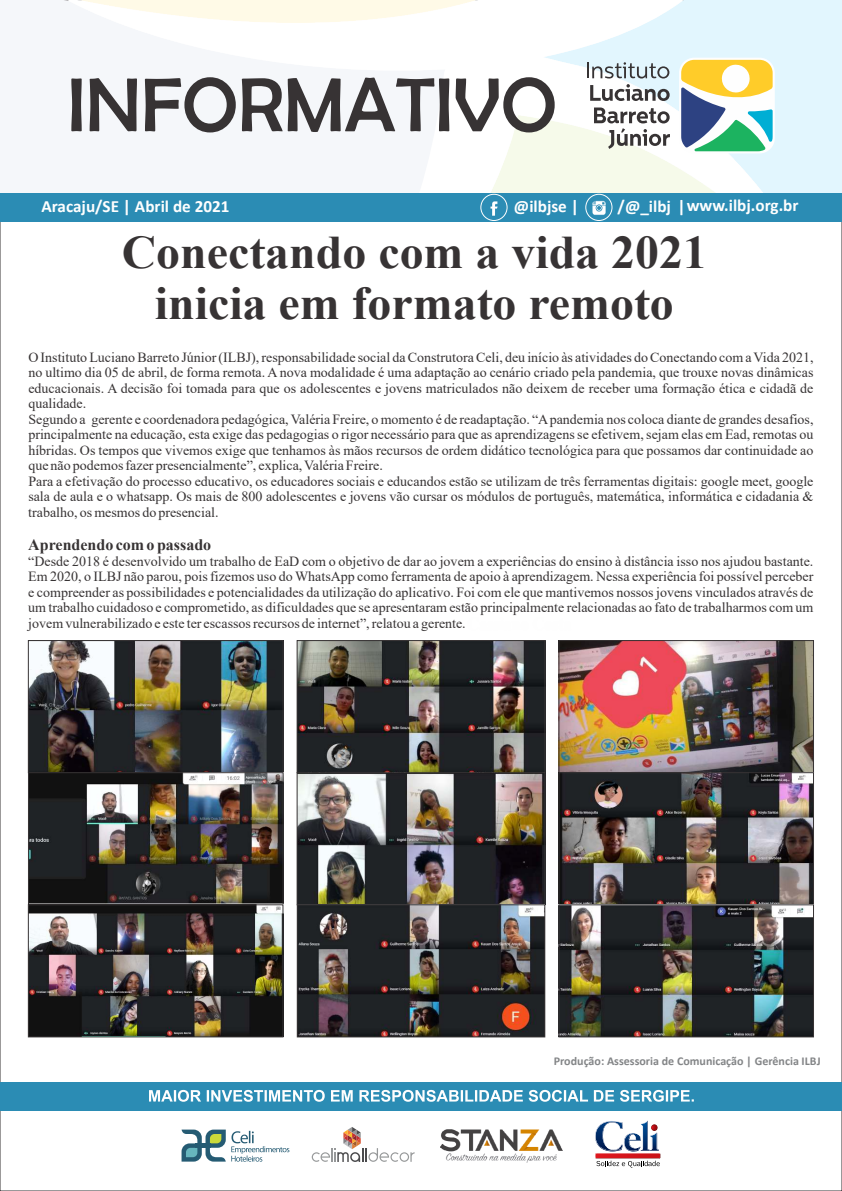
<style>
.page{position:relative;width:842px;height:1191px;background:#fff}
.page>*{position:absolute;margin:0;border:0;box-sizing:border-box;transform-origin:0 0}
.t1{font:77.1px "Berlin Sans FB";color:#373334}
.t2{font:700 46.6px/51.7px "Times New Roman";color:#373334;text-align:center}
.t3{font:700 17.2px "Calibri";color:#fefefe}
.t4{font:700 16px "Times New Roman";color:#373334}
.t5{font:14px/15.5px "Times New Roman";color:#373334}
.t6{font:700 12px "Calibri";color:#838587}
</style>
<div class="page">
<svg style="left:595px;top:1120px;width:65px;height:47px"></svg>
<img style="left:441px;top:1129px;width:122px;height:33px">
<svg style="left:182px;top:1129px;width:107px;height:32px"></svg>
<svg style="left:312px;top:1127px;width:103px;height:35px"></svg>
<div style="left:0;top:1082px;width:842px;height:29px;background:#2b8cb4"></div>
<svg style="left:149px;top:1090px;width:204px;height:11px"></svg>
<svg style="left:359px;top:1090px;width:335px;height:11px"></svg>
<img style="left:445px;top:0;width:33px;height:8px">
<div style="left:0;top:193px;width:842px;height:29px;background:#2b8cb4"></div>
<img style="left:481px;top:195px;width:26px;height:25px;border-radius:50%">
<div style="left:481px;top:194px;width:26px;height:27px;border:1px solid #fefefe;border-radius:50%"></div>
<img style="left:586px;top:195px;width:25px;height:25px;border-radius:50%">
<div style="left:585px;top:194px;width:27px;height:27px;border:1px solid #fefefe;border-radius:50%"></div>
<svg style="left:679px;top:58px;width:96px;height:95px"></svg>
<svg style="left:681px;top:60px;width:92px;height:91px"></svg>
<svg style="left:587px;top:62px;width:82px;height:16px"></svg>
<svg style="left:590px;top:84px;width:80px;height:17px"></svg>
<svg style="left:594px;top:107px;width:76px;height:42px"></svg>
<img style="left:30px;top:642px;width:251px;height:393px">
<div style="left:28px;top:640px;width:255px;height:133px;border:1px solid #373334"></div>
<div style="left:28px;top:772px;width:255px;height:133px;border:1px solid #373334"></div>
<div style="left:28px;top:904px;width:255px;height:133px;border:1px solid #373334"></div>
<img style="left:299px;top:642px;width:244px;height:393px">
<div style="left:297px;top:772px;width:248px;height:133px;border:1px solid #373334"></div>
<div style="left:297px;top:640px;width:248px;height:133px;border:1px solid #373334"></div>
<div style="left:297px;top:904px;width:248px;height:133px;border:1px solid #373334"></div>
<img style="left:561px;top:642px;width:251px;height:393px">
<div style="left:559px;top:640px;width:255px;height:133px;border:1px solid #373334"></div>
<div style="left:559px;top:772px;width:255px;height:133px;border:1px solid #373334"></div>
<div style="left:559px;top:904px;width:255px;height:133px;border:1px solid #373334"></div>
<h1 class="t1" style="left:67px;top:62px;width:491px">INFORMATIVO</h1>
<p class="t3" style="left:41px;top:194px;width:190px">Aracaju/SE | Abril de 2021</p>
<p class="t3" style="left:514px;top:194px;width:67px">@ilbjse |</p>
<p class="t3" style="left:618px;top:194px;width:182px">/@_ilbj |www.ilbj.org.br</p>
<h2 class="t2" style="left:122px;top:225px;width:587px">Conectando com a vida 2021 inicia em formato remoto</h2>
<p class="t5" style="left:28px;top:349px;width:787px">O Instituto Luciano Barreto Júnior (ILBJ), responsabilidade social da Construtora Celi, deu início às atividades do Conectando com a Vida 2021, no ultimo dia 05 de abril, de forma remota. A nova modalidade é uma adaptação ao cenário criado pela pandemia, que trouxe novas dinâmicas educacionais. A decisão foi tomada para que os adolescentes e jovens matriculados não deixem de receber uma formação ética e cidadã de qualidade.<br>Segundo a gerente e coordenadora pedagógica, Valéria Freire, o momento é de readaptação. “A pandemia nos coloca diante de grandes desafios, principalmente na educação, esta exige das pedagogias o rigor necessário para que as aprendizagens se efetivem, sejam elas em Ead, remotas ou híbridas. Os tempos que vivemos exige que tenhamos às mãos recursos de ordem didático tecnológica para que possamos dar continuidade ao que não podemos fazer presencialmente”, explica, Valéria Freire.<br>Para a efetivação do processo educativo, os educadores sociais e educandos estão se utilizam de três ferramentas digitais: google meet, google sala de aula e o whatsapp. Os mais de 800 adolescentes e jovens vão cursar os módulos de português, matemática, informática e cidadania &amp; trabalho, os mesmos do presencial.</p>
<p class="t4" style="left:28px;top:533px;width:184px">Aprendendo com o passado</p>
<p class="t5" style="left:28px;top:553px;width:787px;text-align:justify">“Desde 2018 é desenvolvido um trabalho de EaD com o objetivo de dar ao jovem a experiências do ensino à distância isso nos ajudou bastante.<br>Em 2020, o ILBJ não parou, pois fizemos uso do WhatsApp como ferramenta de apoio à aprendizagem. Nessa experiência foi possível perceber e compreender as possibilidades e potencialidades da utilização do aplicativo. Foi com ele que mantivemos nossos jovens vinculados através de um trabalho cuidadoso e comprometido, as dificuldades que se apresentaram estão principalmente relacionadas ao fato de trabalharmos com um jovem vulnerabilizado e este ter escassos recursos de internet”, relatou a gerente.</p>
<p class="t6" style="left:554px;top:1052px;width:268px">Produção: Assessoria de Comunicação | Gerência ILBJ</p>
</div>
